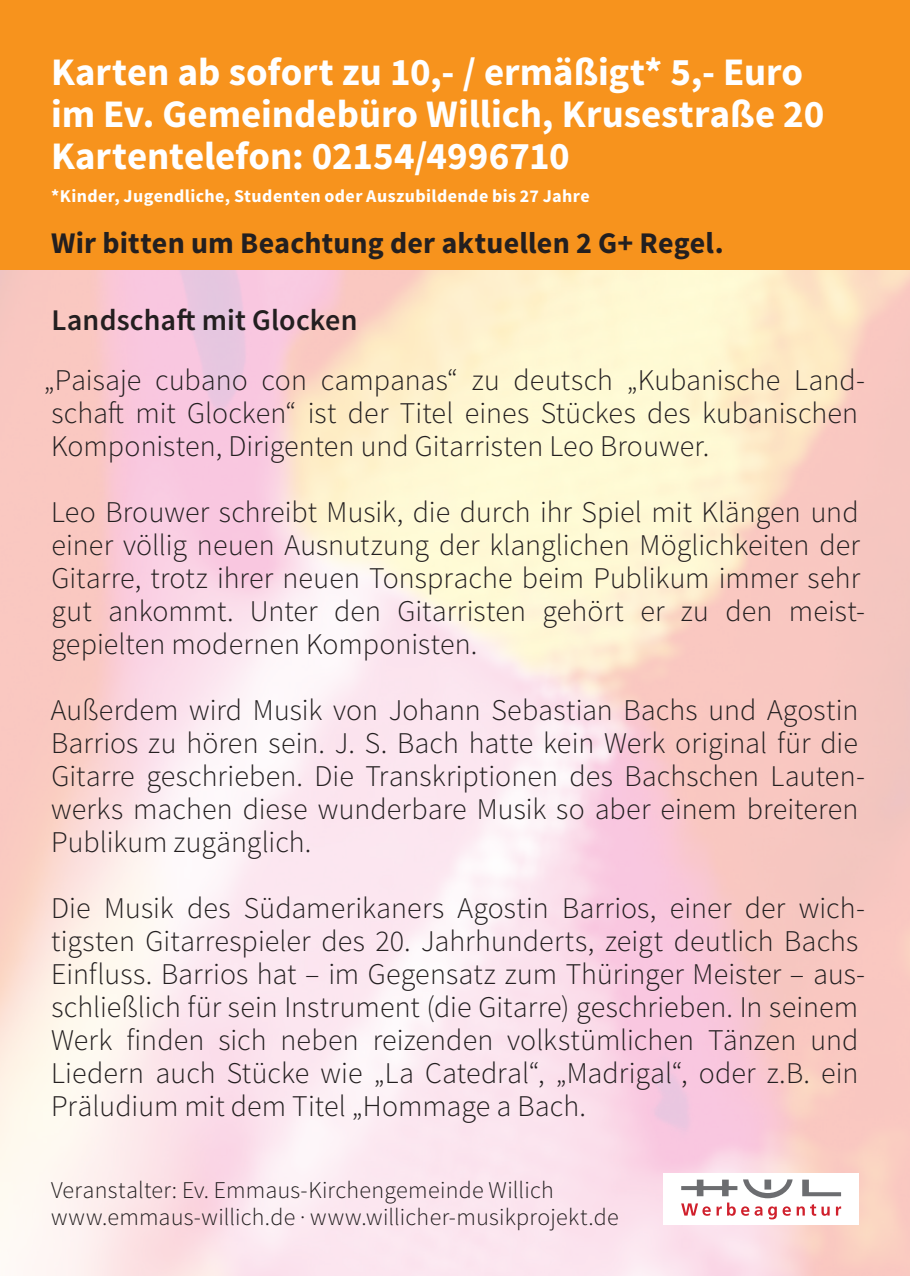
<style>
.page{position:relative;width:910px;height:1276px;background:#fff}
.page>*{position:absolute;margin:0;border:0;box-sizing:border-box;transform-origin:0 0}
.t1{font:700 39px/42px "Source Sans Pro";color:#fff}
.t2{font:300 30px/33px "Source Sans Pro";color:#231f20}
.t3{font:700 30px "Source Sans Pro";letter-spacing:.005em;color:#231f20}
.t4{font:600 30px "Source Sans Pro";letter-spacing:.005em;color:#231f20}
.t5{font:300 24px/27px "Source Sans Pro";letter-spacing:.01em;color:#231f20}
.t6{font:700 18px "Source Sans Pro";letter-spacing:.025em;color:#fff}
</style>
<div class="page">
<div style="left:0;top:0;width:910px;height:270px;background:#f7931d"></div>
<svg style="left:681px;top:1179px;width:160px;height:40px"></svg>
<h1 class="t1" style="left:51px;top:52px;width:775px">Karten ab sofort zu 10,- / ermäßigt* 5,- Euro im Ev. Gemeindebüro Willich, Krusestraße 20<br>Kartentelefon: 02154/4996710</h1>
<p class="t6" style="left:51px;top:184px;width:540px">*Kinder, Jugendliche, Studenten oder Auszubildende bis 27 Jahre</p>
<p class="t3" style="left:51px;top:223px;width:674px">Wir bitten um Beachtung der aktuellen 2 G+ Regel.</p>
<p class="t4" style="left:52px;top:301px;width:308px">Landschaft mit Glocken</p>
<p class="t2" style="left:44px;top:363px;width:823px">„Paisaje cubano con campanas“ zu deutsch „Kubanische Land&shy;schaft mit Glocken“ ist der Titel eines Stückes des kubanischen<br>Komponisten, Dirigenten und Gitarristen Leo Brouwer.</p>
<p class="t2" style="left:51px;top:495px;width:813px">Leo Brouwer schreibt Musik, die durch ihr Spiel mit Klängen und einer völlig neuen Ausnutzung der klanglichen Möglichkeiten der Gitarre, trotz ihrer neuen Tonsprache beim Publikum immer sehr gut ankommt. Unter den Gitarristen gehört er zu den meist&shy;gepielten modernen Komponisten.</p>
<p class="t2" style="left:51px;top:693px;width:816px">Außerdem wird Musik von Johann Sebastian Bachs und Agostin Barrios zu hören sein. J. S. Bach hatte kein Werk original für die Gitarre geschrieben. Die Transkriptionen des Bachschen Lauten&shy;werks machen diese wunderbare Musik so aber einem breiteren Publikum zugänglich.</p>
<p class="t2" style="left:51px;top:891px;width:815px">Die Musik des Südamerikaners Agostin Barrios, einer der wich&shy;tigsten Gitarrespieler des 20. Jahrhunderts, zeigt deutlich Bachs Einfluss. Barrios hat – im Gegensatz zum Thüringer Meister – aus&shy;schließlich für sein Instrument (die Gitarre) geschrieben. In seinem Werk finden sich neben reizenden volkstümlichen Tänzen und Liedern auch Stücke wie „La Catedral“, „Madrigal“, oder z.B. ein Präludium mit dem Titel „Hommage a Bach.</p>
<p class="t5" style="left:51px;top:1176px;width:569px">Veranstalter: Ev. Emmaus-Kirchengemeinde Willich www.emmaus-willich.de · www.willicher-musikprojekt.de</p>
</div>
